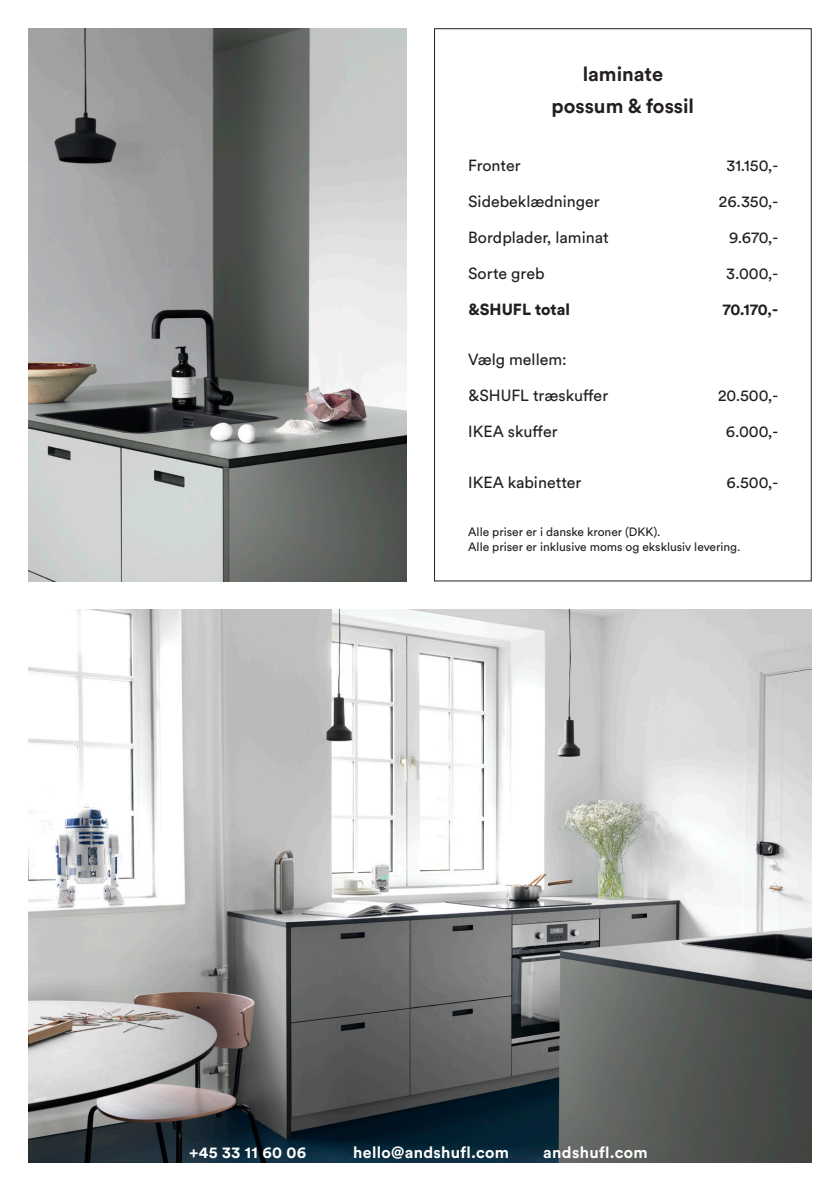
<style>
.page{position:relative;width:840px;height:1191px;background:#fff}
.page>*{position:absolute;margin:0;border:0;box-sizing:border-box;transform-origin:0 0}
.overskrift{font:700 20px "Circular Std";color:#231f20}
.master_normal_tekst{font:16px "Circular Std";color:#231f20}
.Priser{font:16px "Circular Std";color:#231f20}
.t1{font:700 16px "Circular Std";letter-spacing:.02em;color:#fff}
.master_fed_tekst{font:900 16px "Circular Std";color:#231f20}
.Priser-2{font:700 16px "Circular Std";color:#231f20}
.t2{font:12px/14.4px "Circular Std";color:#231f20}
</style>
<div class="page">
<img style="left:28px;top:609px;width:783px;height:553px">
<img style="left:28px;top:28px;width:378px;height:553px">
<p class="overskrift" style="left:582px;top:61px;width:82px">laminate</p>
<p class="overskrift" style="left:551px;top:93px;width:144px">possum &amp; fossil</p>
<p class="master_normal_tekst" style="left:468px;top:155px;width:54px">Fronter</p>
<p class="master_normal_tekst" style="left:468px;top:191px;width:133px">Sidebeklædninger</p>
<p class="master_normal_tekst" style="left:468px;top:227px;width:142px">Bordplader, laminat</p>
<p class="master_normal_tekst" style="left:468px;top:263px;width:78px">Sorte greb</p>
<p class="master_fed_tekst" style="left:468px;top:298px;width:103px">&amp;SHUFL total</p>
<p class="master_normal_tekst" style="left:468px;top:350px;width:100px">Vælg mellem:</p>
<p class="master_normal_tekst" style="left:468px;top:386px;width:141px">&amp;SHUFL træskuffer</p>
<p class="master_normal_tekst" style="left:468px;top:422px;width:91px">IKEA skuffer</p>
<p class="master_normal_tekst" style="left:468px;top:472px;width:115px">IKEA kabinetter</p>
<p class="Priser" style="left:726px;top:155px;width:53px">31.150,-</p>
<p class="Priser" style="left:718px;top:191px;width:61px">26.350,-</p>
<p class="Priser" style="left:728px;top:227px;width:51px">9.670,-</p>
<p class="Priser" style="left:726px;top:263px;width:53px">3.000,-</p>
<p class="Priser-2" style="left:722px;top:299px;width:57px">70.170,-</p>
<p class="Priser" style="left:717px;top:386px;width:62px">20.500,-</p>
<p class="Priser" style="left:725px;top:422px;width:54px">6.000,-</p>
<p class="Priser" style="left:726px;top:472px;width:53px">6.500,-</p>
<p class="t2" style="left:468px;top:525px;width:274px">Alle priser er i danske kroner (DKK).<br>Alle priser er inklusive moms og eksklusiv levering.</p>
<p class="t1" style="left:189px;top:1142px;width:118px">+45 33 11 60 06</p>
<p class="t1" style="left:353px;top:1142px;width:157px">hello@andshufl.com</p>
<p class="t1" style="left:543px;top:1142px;width:106px">andshufl.com</p>
</div>
